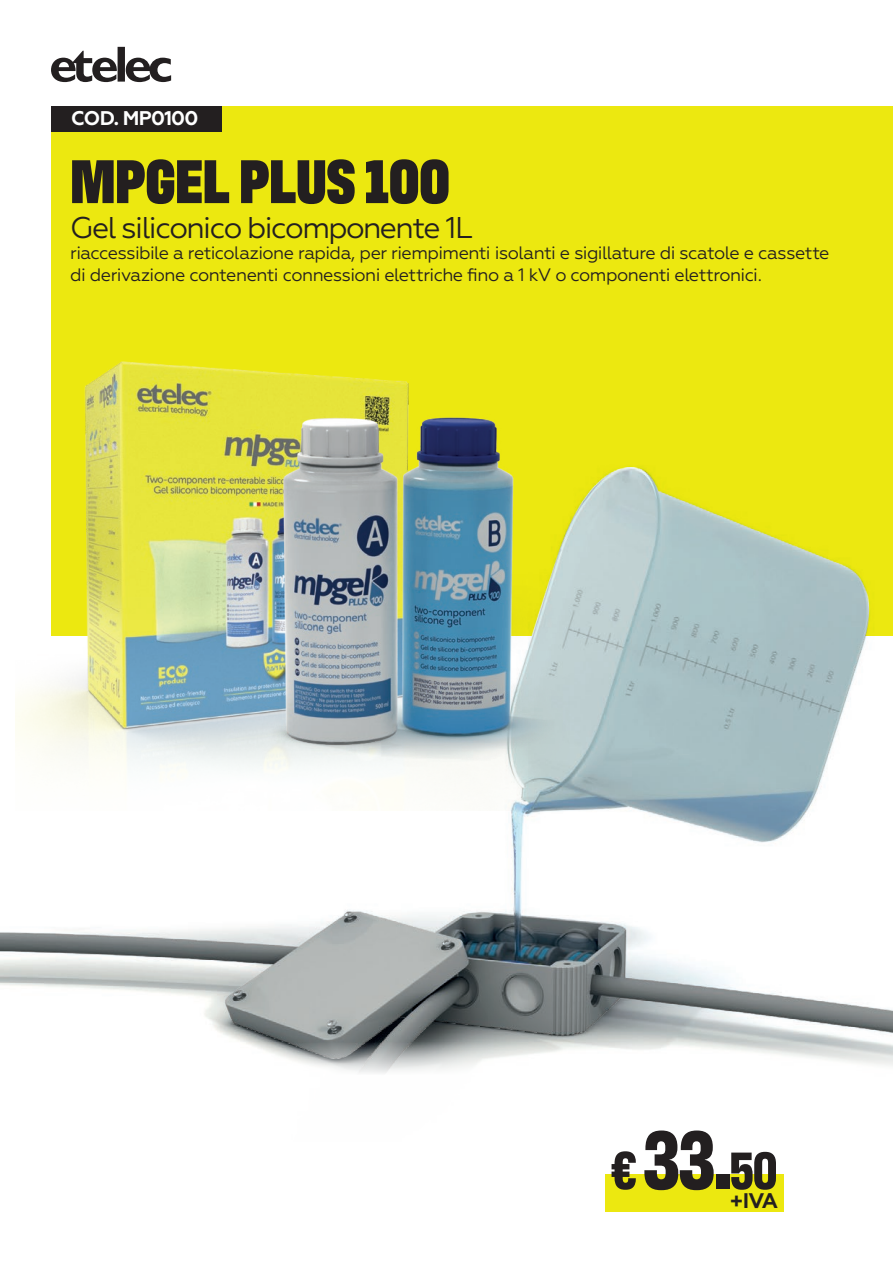
<style>
.page{position:relative;width:893px;height:1263px;background:#fff}
.page>*{position:absolute;margin:0;border:0;box-sizing:border-box;transform-origin:0 0}
.t1{font:700 84.3px "Antarctican Headline";color:#231f20}
.t2{font:900 63px "Antarctican Headline";letter-spacing:-.005em;color:#231f20}
.t3{font:30px "Geometria";letter-spacing:-.05em;color:#231f20}
.t4{font:700 21.15px "Geometria";color:#231f20}
.t5{font:700 19.8px "Geometria";letter-spacing:-.04em;color:#fff}
.t6{font:18px/21.6px "Geometria";letter-spacing:-.03em;color:#231f20}
.s1{font-size:54.3px}
.s2{font-size:53.55px}
</style>
<div class="page">
<div style="left:51px;top:106px;width:842px;height:529px;background:#ece810"></div>
<svg style="left:51px;top:47px;width:120px;height:35px"></svg>
<div style="left:51px;top:106px;width:170px;height:26px;background:#231f20"></div>
<div style="left:605px;top:1174px;width:179px;height:38px;background:#ece810"></div>
<img style="left:0;top:467px;width:893px;height:606px">
<img style="left:16px;top:361px;width:553px;height:450px">
<img style="left:220px;top:386px;width:354px;height:390px">
<p class="t5" style="left:71px;top:107px;width:129px">COD. MP0100</p>
<h2 class="t2" style="left:70px;top:136px;width:381px">MPGEL PLUS 100</h2>
<h3 class="t3" style="left:70px;top:210px;width:404px">Gel siliconico bicomponente 1L</h3>
<p class="t6" style="left:70px;top:242px;width:761px">riaccessibile a reticolazione rapida, per riempimenti isolanti e sigillature di scatole e cassette di derivazione contenenti connessioni elettriche fino a 1 kV o componenti elettronici.</p>
<h1 class="t1" style="left:611px;top:1099px;width:168px"><span class="s1">€</span> 33.<span class="s2">50</span></h1>
<p class="t4" style="left:730px;top:1188px;width:49px">+IVA</p>
</div>
